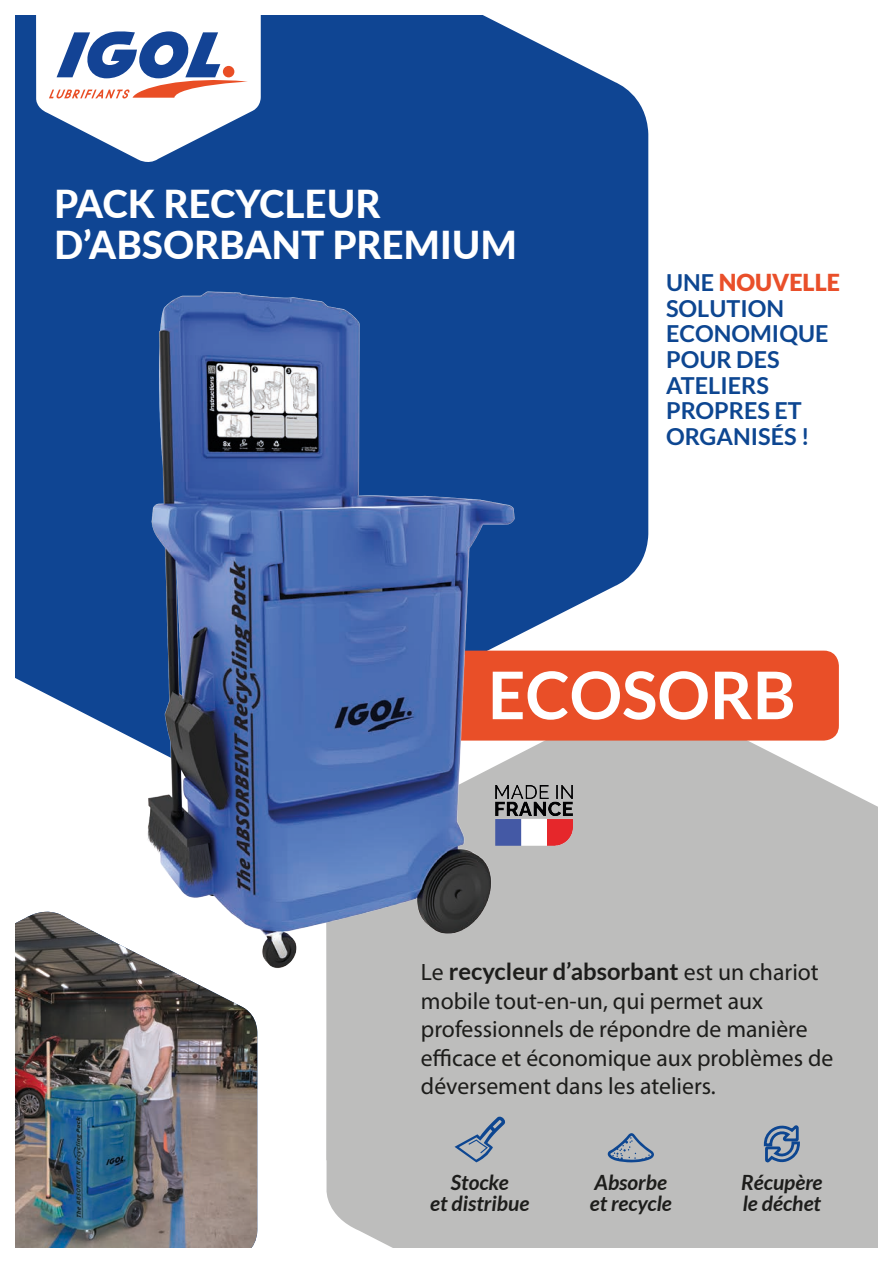
<style>
.page{position:relative;width:893px;height:1263px;background:#fff}
.page>*{position:absolute;margin:0;border:0;box-sizing:border-box;transform-origin:0 0}
.Interets{font:700 65.7px "Lato";color:#fff}
.Titre_bas_recto{font:800 38.55px/41.2px "Lato";color:#fff}
.t1{font:23.7px/28.5px "Myriad Pro";color:#1d1d1b}
.t2{font:700 23.4px/25.7px "Lato";color:#0d4691}
.t3{font:900 23.4px "Lato";color:#e94f2a}
.t4{font:italic 700 21px/21px "Lato";color:#1d1d1b}
.s1{font-weight:700;color:#0d4691}
.s2{font-family:"Lato";font-weight:700}
</style>
<div class="page">
<div style="left:326px;top:729px;width:551px;height:518px;background:#bdbdbc"></div>
<svg style="left:16px;top:16px;width:632px;height:774px;background:#29599e"></svg>
<svg style="left:36px;top:16px;width:225px;height:150px"></svg>
<div style="left:417px;top:651px;width:422px;height:89px;background:#e94f28;border-radius:15px"></div>
<img style="left:529px;top:786px;width:43px;height:60px">
<img style="left:16px;top:912px;width:241px;height:335px">
<img style="left:132px;top:280px;width:397px;height:698px">
<svg style="left:455px;top:1116px;width:50px;height:46px;background:#9ba6b3"></svg>
<svg style="left:607px;top:1133px;width:47px;height:29px"></svg>
<svg style="left:762px;top:1123px;width:39px;height:39px;background:#778daa"></svg>
<p class="Titre_bas_recto" style="left:54px;top:182px;width:465px">PACK RECYCLEUR<br>D’ABSORBANT PREMIUM</p>
<p class="t3" style="left:666px;top:269px;width:176px"><span class="s1">UNE</span> NOUVELLE</p>
<p class="t2" style="left:666px;top:295px;width:164px">SOLUTION<br>ECONOMIQUE</p>
<p class="t2" style="left:666px;top:346px;width:115px">POUR DES</p>
<p class="t2" style="left:666px;top:372px;width:145px">ATELIERS<br>PROPRES ET<br>ORGANISÉS !</p>
<p class="Interets" style="left:488px;top:658px;width:309px">ECOSORB</p>
<p class="t1" style="left:421px;top:957px;width:414px">Le <span class="s2">recycleur d’absorbant</span> est un chariot mobile tout-en-un, qui permet aux professionnels de répondre de manière efficace et économique aux problèmes de déversement dans les ateliers.</p>
<p class="t4" style="left:430px;top:1173px;width:101px;text-align:center">Stocke<br>et distribue</p>
<p class="t4" style="left:590px;top:1173px;width:84px">Absorbe et recycle</p>
<p class="t4" style="left:741px;top:1173px;width:83px">Récupère le déchet</p>
</div>
